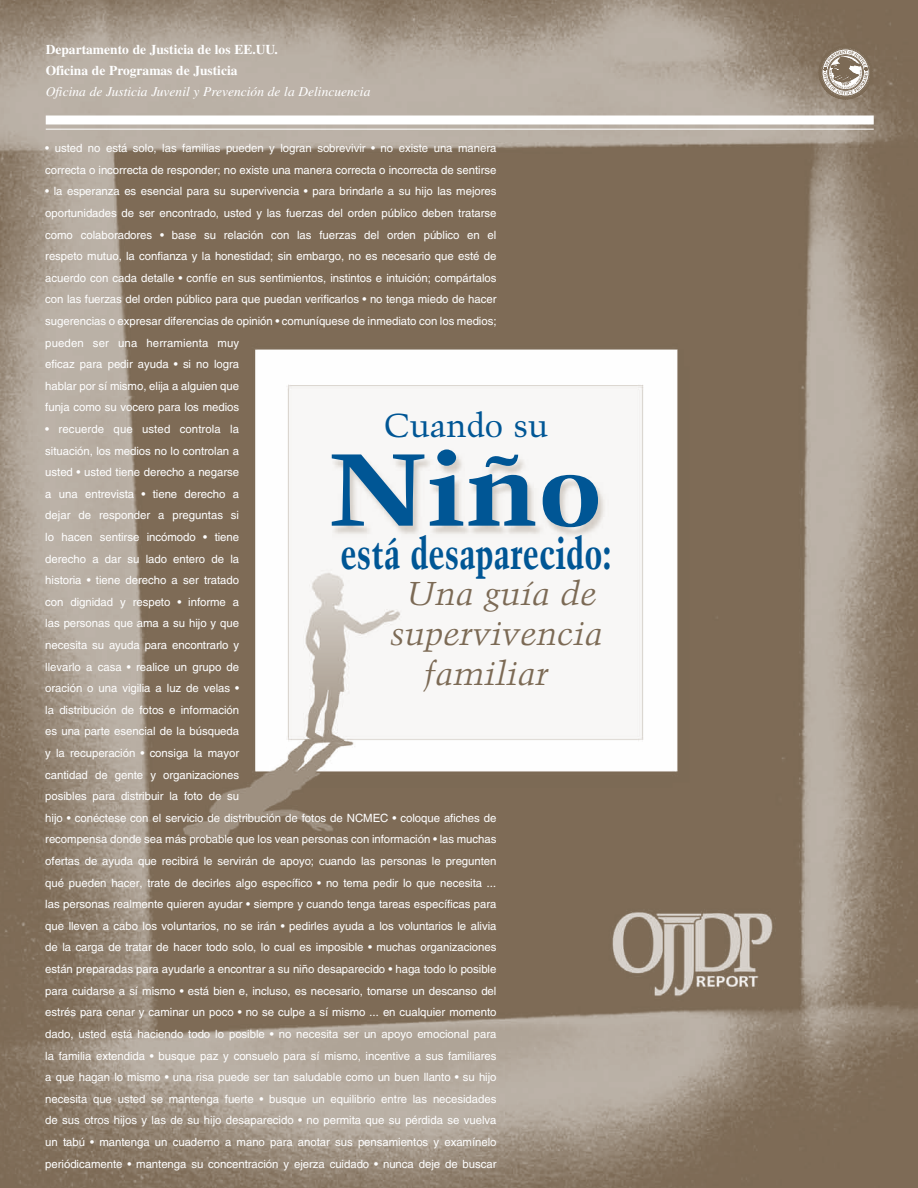
<style>
.page{position:relative;width:918px;height:1188px;background:#fff}
.page>*{position:absolute;margin:0;border:0;box-sizing:border-box;transform-origin:0 0}
.t1{font:700 102px "Trump Mediaeval LT Std";color:#005695;scale:1.15 1}
.t2{font:700 43.5px "Trump Mediaeval LT Std";color:#005695;scale:.75 1}
.t3{font:italic 33px "Trump Mediaeval LT Std";color:#7c6a55}
.t4{font:33px "Trump Mediaeval LT Std";color:#005695}
.t5{font:700 13.5px/21px "Times LT Std";color:#fff}
.t6{font:11.4px/21.6px "Helvetica LT Std";letter-spacing:-.005em;color:#fff;text-align:justify}
.s1{font-weight:400;font-style:italic}
.s2{font-family:"Utopia Std"}
</style>
<div class="page">
<img style="left:0;top:0;width:918px;height:1188px">
<hr style="left:46px;top:129px;width:828px;height:1px;background:#fff">
<div style="left:46px;top:116px;width:828px;height:8px;background:#fff"></div>
<svg style="left:819px;top:46px;width:53px;height:53px;background:#a39688"></svg>
<p class="t5" style="left:46px;top:39px;width:326px">Departamento de Justicia de los EE.UU.<br>Oficina de Programas de Justicia<br><span class="s1">Oficina de Justicia Juvenil y Prevención de la Delincuencia</span></p>
<p class="t6" style="left:45px;top:137px;width:453px">• usted no está solo, las familias pueden y logran sobrevivir • no existe una manera correcta o incorrecta de responder; no existe una manera correcta o incorrecta de sentirse</p>
<p class="t6" style="left:45px;top:181px;width:453px">• la esperanza es esencial para su supervivencia • para brindarle a su hijo las mejores oportunidades de ser encontrado, usted y las fuerzas del orden público deben tratarse como colaboradores • base su relación con las fuerzas del orden público en el respeto mutuo, la confianza y la honestidad; sin embargo, no es necesario que esté de acuerdo con cada detalle • confíe en sus sentimientos, instintos e intuición; compártalos con las fuerzas del orden público para que puedan verificarlos • no tenga miedo de hacer sugerencias o expresar diferencias de opinión • comuníquese de inmediato con los medios;</p>
<p class="t6" style="left:45px;top:332px;width:195px">pueden ser una herramienta muy eficaz para pedir ayuda • si no logra hablar por sí mismo, elija a alguien que funja como su vocero para los medios</p>
<p class="t6" style="left:45px;top:418px;width:195px">• recuerde que usted controla la situación, los medios no lo controlan a usted • usted tiene derecho a negarse a una entrevista • tiene derecho a dejar de responder a preguntas si lo hacen sentirse incómodo • tiene derecho a dar su lado entero de la historia • tiene derecho a ser tratado con dignidad y respeto • informe a las personas que ama a su hijo y que necesita su ayuda para encontrarlo y llevarlo a casa • realice un grupo de oración o una vigilia a luz de velas • la distribución de fotos e información es una parte esencial de la búsqueda y la recuperación • consiga la mayor cantidad de gente y organizaciones posibles para distribuir la foto de su</p>
<p class="t6" style="left:45px;top:807px;width:453px">hijo • conéctese con el servicio de distribución de fotos de NCMEC • coloque afiches de recompensa donde sea más probable que los vean personas con información • las muchas ofertas de ayuda que recibirá le servirán de apoyo; cuando las personas le pregunten qué pueden hacer, trate de decirles algo específico • no tema pedir lo que necesita <span class="s2">… </span>las personas realmente quieren ayudar • siempre y cuando tenga tareas específicas para que lleven a cabo los voluntarios, no se irán • pedirles ayuda a los voluntarios le alivia de la carga de tratar de hacer todo solo, lo cual es imposible • muchas organizaciones están preparadas para ayudarle a encontrar a su niño desaparecido • haga todo lo posible para cuidarse a sí mismo • está bien e, incluso, es necesario, tomarse un descanso del estrés para cenar y caminar un poco • no se culpe a sí mismo <span class="s2">…</span> en cualquier momento dado, usted está haciendo todo lo posible • no necesita ser un apoyo emocional para la familia extendida • busque paz y consuelo para sí mismo, incentive a sus familiares a que hagan lo mismo • una risa puede ser tan saludable como un buen llanto • su hijo necesita que usted se mantenga fuerte • busque un equilibrio entre las necesidades de sus otros hijos y las de su hijo desaparecido • no permita que su pérdida se vuelva un tabú • mantenga un cuaderno a mano para anotar sus pensamientos y examínelo periódicamente • mantenga su concentración y ejerza cuidado • nunca deje de buscar</p>
<p class="t4" style="left:384px;top:405px;width:166px">Cuando su</p>
<p class="t1" style="left:329px;top:426px;width:239px">Niño</p>
<p class="t2" style="left:341px;top:526px;width:363px">está desaparecido:</p>
<p class="t3" style="left:406px;top:574px;width:192px">Una guía de</p>
<p class="t3" style="left:390px;top:614px;width:214px">supervivencia</p>
<p class="t3" style="left:424px;top:653px;width:126px">familiar</p>
</div>
